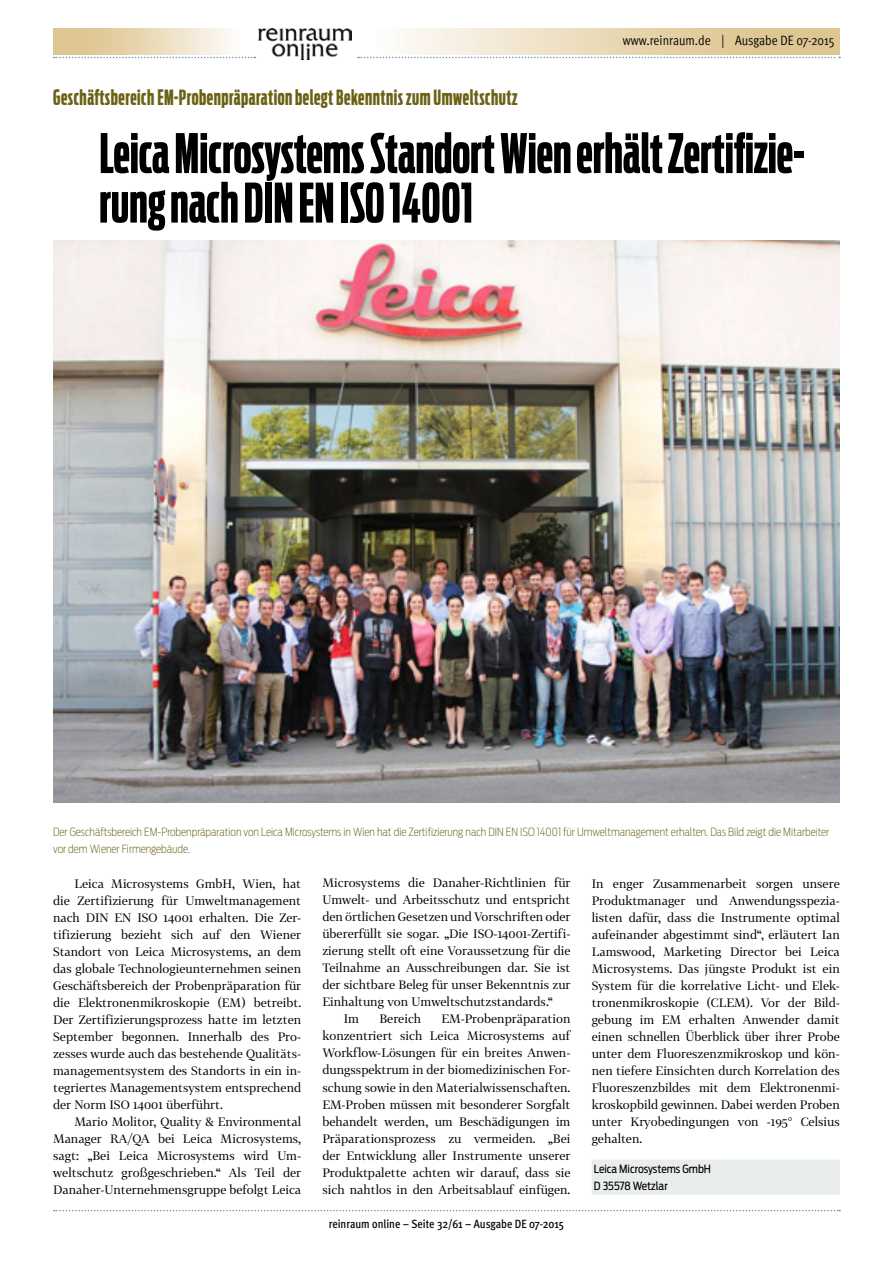
<style>
.page{position:relative;width:893px;height:1263px;background:#fff}
.page>*{position:absolute;margin:0;border:0;box-sizing:border-box;transform-origin:0 0}
.t1{font:700 54px/49.5px "Antenna Comp";color:#000}
.t2{font:700 21px "Antenna Comp";letter-spacing:.025em;color:#6b6114}
.t3{font:13.5px "Meta OT Cond Norm";color:#000}
.t4{font:12px/17px "Tabac G2";color:#000;text-align:justify}
.t5{font:500 condensed 12px "Meta OT";color:#000}
.t6{font:200 11.25px/17px "Antenna Cond";color:#6b6114}
.t7{font:11.25px/17px "Antenna Cond";color:#000}
</style>
<div class="page">
<svg style="left:358px;top:57px;width:482px;height:1px"></svg>
<svg style="left:54px;top:57px;width:201px;height:1px"></svg>
<svg style="left:54px;top:1210px;width:786px;height:1px"></svg>
<img style="left:258px;top:29px;width:94px;height:31px">
<div style="left:592px;top:1160px;width:248px;height:18px;background:#e9edee"></div>
<div style="left:592px;top:1177px;width:248px;height:18px;background:#e9edee"></div>
<img style="left:53px;top:241px;width:787px;height:561px">
<p class="t3" style="left:623px;top:32px;width:213px">www.reinraum.de | Ausgabe DE 07-2015</p>
<h2 class="t2" style="left:53px;top:86px;width:466px">Geschäftsbereich EM-Probenpräparation belegt Bekenntnis zum Umweltschutz</h2>
<h1 class="t1" style="left:99px;top:129px;width:706px">Leica Microsystems Standort Wien erhält Zertifizie&shy;rung nach DIN EN ISO 14001</h1>
<p class="t6" style="left:53px;top:824px;width:778px">Der Geschäftsbereich EM-Probenpräparation von Leica Microsystems in Wien hat die Zertifizierung nach DIN EN ISO 14001 für Umweltmanagement erhalten. Das Bild zeigt die Mitarbeiter vor dem Wiener Firmengebäude.</p>
<p class="t4" style="left:53px;top:874px;width:250px;text-indent:21px">Leica Microsystems GmbH, Wien, hat die Zertifizierung für Umweltmanagement nach DIN EN ISO 14001 erhalten. Die Zer&shy;tifizierung bezieht sich auf den Wiener Standort von Leica Microsystems, an dem das globale Technologieunternehmen seinen Geschäftsbereich der Probenpräparation für die Elektronenmikroskopie (EM) betreibt.<br>Der Zertifizierungsprozess hatte im letzten September begonnen. Innerhalb des Pro&shy;zesses wurde auch das bestehende Qualitäts&shy;managementsystem des Standorts in ein in&shy;tegriertes Managementsystem entsprechend der Norm ISO 14001 überführt.</p>
<p class="t4" style="left:53px;top:1112px;width:250px;text-indent:21px">Mario Molitor, Quality &amp; Environmental Manager RA/QA bei Leica Microsystems, sagt: „Bei Leica Microsystems wird Um&shy;weltschutz großgeschrieben.“ Als Teil der Danaher-Unternehmensgruppe befolgt Leica</p>
<p class="t4" style="left:322px;top:874px;width:250px">Microsystems die Danaher-Richtlinien für</p>
<p class="t4" style="left:322px;top:891px;width:250px">Umwelt- und Arbeitsschutz und entspricht</p>
<p class="t4" style="left:322px;top:908px;width:250px">den örtlichen Gesetzen und Vorschriften oder</p>
<p class="t4" style="left:322px;top:925px;width:250px">übererfüllt sie sogar. „Die ISO-14001-Zertifi-</p>
<p class="t4" style="left:322px;top:942px;width:250px">zierung stellt oft eine Voraussetzung für die</p>
<p class="t4" style="left:322px;top:959px;width:250px">Teilnahme an Ausschreibungen dar. Sie ist</p>
<p class="t4" style="left:322px;top:976px;width:250px">der sichtbare Beleg für unser Bekenntnis zur</p>
<p class="t4" style="left:322px;top:993px;width:232px">Einhaltung von Umweltschutzstandards.“</p>
<p class="t4" style="left:344px;top:1010px;width:17px">Im</p>
<p class="t4" style="left:379px;top:1010px;width:43px">Bereich</p>
<p class="t4" style="left:322px;top:1010px;width:250px;text-indent:119px">EM-Probenpräparation konzentriert sich Leica Microsystems auf Workflow-Lösungen für ein breites Anwen&shy;dungsspektrum in der biomedizinischen For&shy;schung sowie in den Materialwissenschaften.<br>EM-Proben müssen mit besonderer Sorgfalt behandelt werden, um Beschädigungen im Präparationsprozess zu vermeiden. „Bei der Entwicklung aller Instrumente unserer Produktpalette achten wir darauf, dass sie sich nahtlos in den Arbeitsablauf einfügen.</p>
<p class="t5" style="left:329px;top:1216px;width:237px">reinraum online – Seite 32/61 – Ausgabe DE 07-2015</p>
<p class="t4" style="left:592px;top:874px;width:250px">In enger Zusammenarbeit sorgen unsere Produktmanager und Anwendungsspezia&shy;listen dafür, dass die Instrumente optimal aufeinander abgestimmt sind“, erläutert Ian Lamswood, Marketing Director bei Leica Microsystems. Das jüngste Produkt ist ein System für die korrelative Licht- und Elek&shy;tronenmikroskopie (CLEM). Vor der Bild&shy;gebung im EM erhalten Anwender damit einen schnellen Überblick über ihrer Probe unter dem Fluoreszenzmikroskop und kön&shy;nen tiefere Einsichten durch Korrelation des Fluoreszenzbildes mit dem Elektronenmi&shy;kroskopbild gewinnen. Dabei werden Proben unter Kryobedingungen von -195° Celsius gehalten.</p>
<p class="t7" style="left:594px;top:1160px;width:119px">Leica Microsystems GmbH<br>D 35578 Wetzlar</p>
</div>
